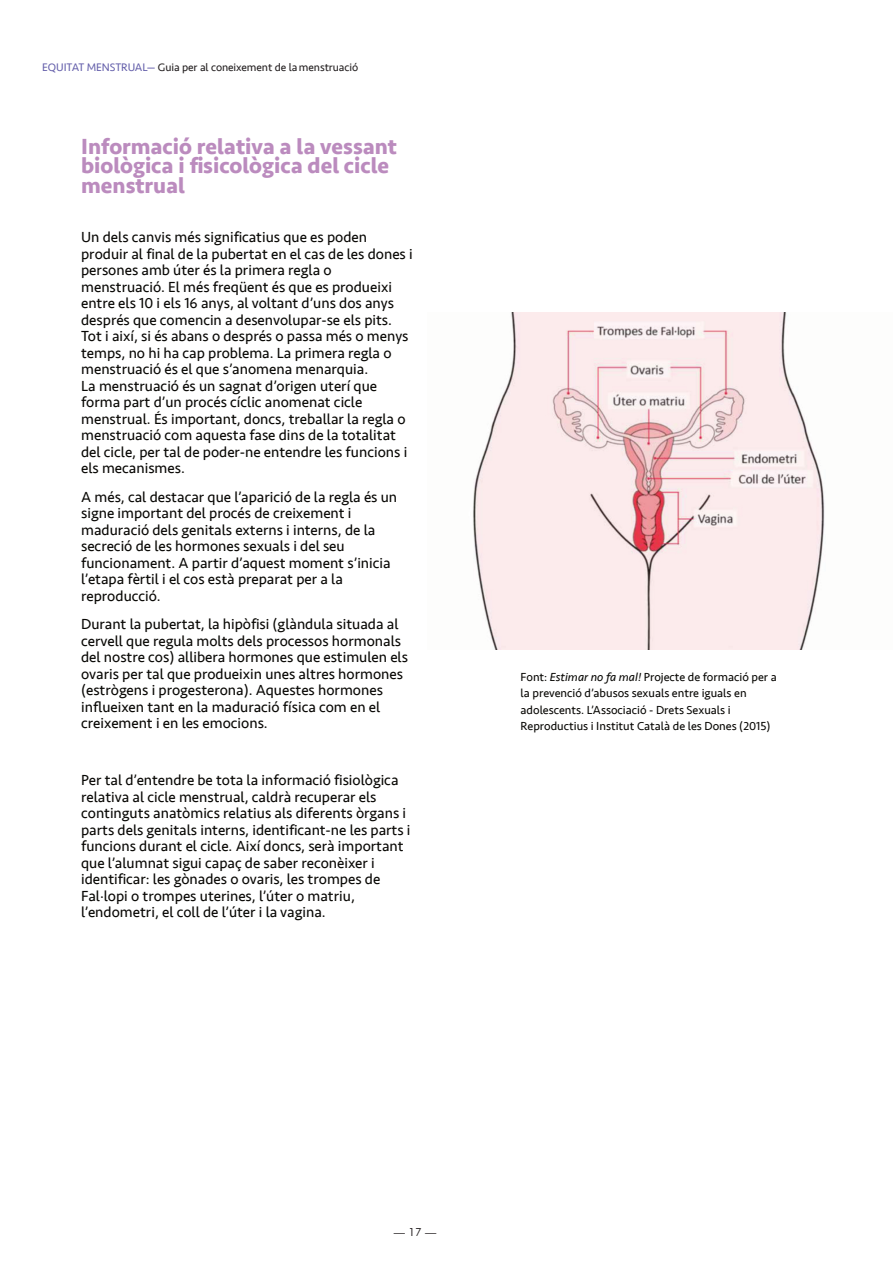
<style>
.page{position:relative;width:893px;height:1263px;background:#fff}
.page>*{position:absolute;margin:0;border:0;box-sizing:border-box;transform-origin:0 0}
.t1{font:700 22.5px/19.5px "Seravek";color:#bb8bbe}
.t2{font:15px/16.5px "Seravek";color:#080704}
.t3{font:12px/16.5px "Seravek";color:#080704}
.t4{font:11.25px "Seravek";letter-spacing:-.005em;color:#231f20}
.t5{font:11.25px "Futura BT";color:#231f20}
.s1{color:#645faa}
.s2{font-style:italic}
</style>
<div class="page">
<img style="left:473px;top:313px;width:352px;height:337px">
<p class="t4" style="left:42px;top:60px;width:317px"><span class="s1">EQUITAT MENSTRUAL—</span> Guia per al coneixement de lamenstruació</p>
<h1 class="t1" style="left:81px;top:137px;width:317px">Informació relativa a la vessant biològica i fisicològica del cicle menstrual</h1>
<p class="t2" style="left:81px;top:229px;width:333px">Un dels canvis més significatius que es poden produir al final de la pubertat en el cas de les dones i persones amb úter és la primera regla o menstruació. El més freqüent és que es produeixi entre els 10 i els 16 anys, al voltant d’uns dos anys després que comencin a desenvolupar-se els pits.<br>Tot i així, si és abans o després o passa més o menys temps, no hi ha cap problema. La primera regla o menstruació és el que s’anomena menarquia.<br>La menstruació és un sagnat d’origen uterí que forma part d’un procés cíclic anomenat cicle menstrual. És important, doncs, treballar la regla o menstruació com aquesta fase dins de la totalitat del cicle, per tal de poder-ne entendre les funcions i els mecanismes.</p>
<p class="t2" style="left:81px;top:489px;width:318px">A més, cal destacar que l’aparició de la regla és un signe important del procés de creixement i maduració dels genitals externs i interns, de la secreció de les hormones sexuals i del seu funcionament. A partir d’aquest moment s’inicia l’etapa fèrtil i el cos està preparat per a la reproducció.</p>
<p class="t2" style="left:81px;top:616px;width:328px">Durant la pubertat, la hipòfisi (glàndula situada al cervell que regula molts dels processos hormonals del nostre cos) allibera hormones que estimulen els ovaris per tal que produeixin unes altres hormones (estrògens i progesterona). Aquestes hormones influeixen tant en la maduració física com en el creixement i en les emocions.</p>
<p class="t2" style="left:81px;top:772px;width:331px">Per tal d’entendre be tota la informació fisiològica relativa al cicle menstrual, caldrà recuperar els continguts anatòmics relatius als diferents òrgans i parts dels genitals interns, identificant-ne les parts i funcions durant el cicle. Així doncs, serà important que l’alumnat sigui capaç de saber reconèixer i identificar: les gònades o ovaris, les trompes de Fal·lopi o trompes uterines, l’úter o matriu, l’endometri, el coll de l’úter i la vagina.</p>
<p class="t3" style="left:521px;top:669px;width:258px">Font: <span class="s2">Estimar no fa mal!</span> Projecte de formació per a la prevenció d’abusos sexuals entre iguals en adolescents. L’Associació - Drets Sexuals i Reproductius i Institut Català de les Dones (2015)</p>
<p class="t5" style="left:394px;top:1228px;width:44px">—17—</p>
</div>
